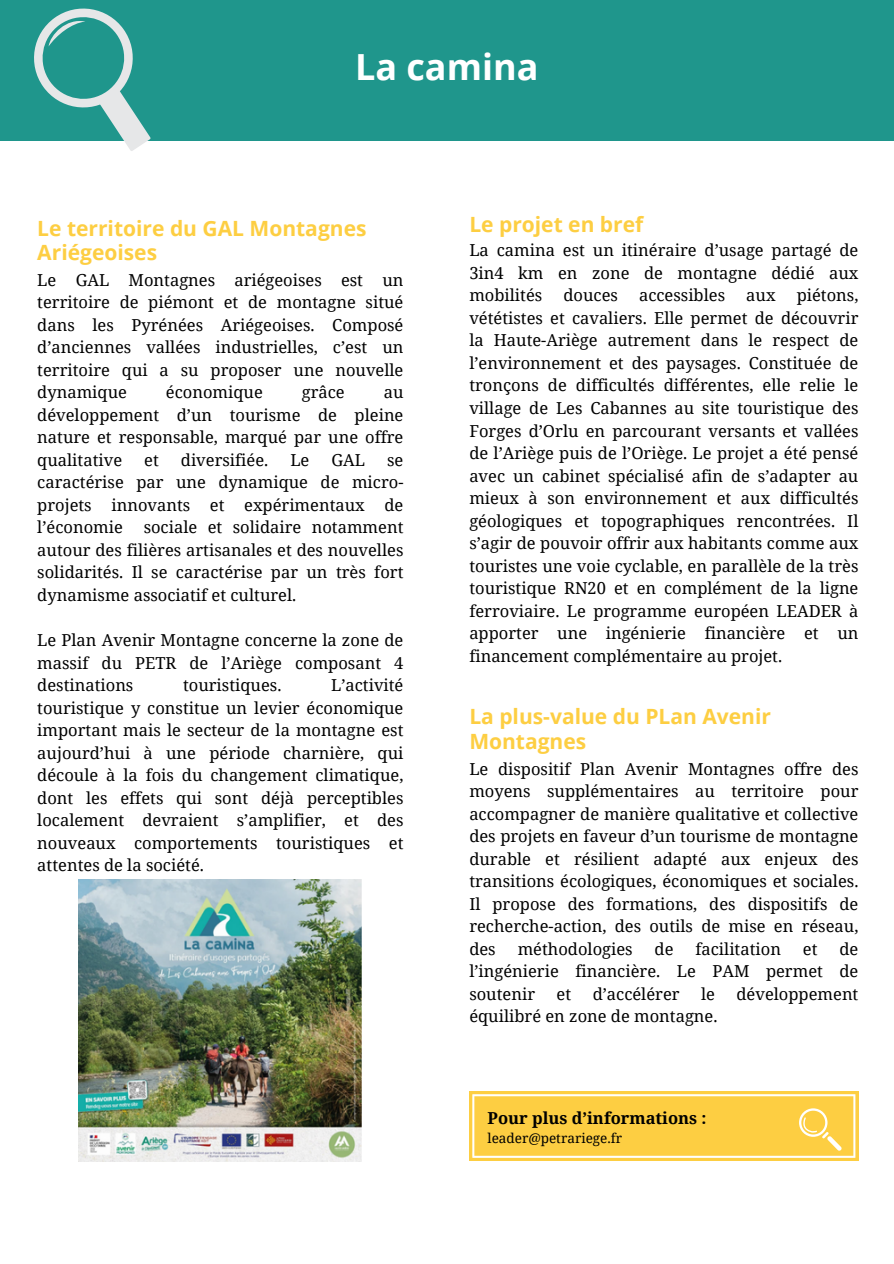
<style>
.page{position:relative;width:894px;height:1264px;background:#fff}
.page>*{position:absolute;margin:0;border:0;box-sizing:border-box;transform-origin:0 0}
.t1{font:700 36px "Open Sans";color:#fff}
.t2{font:700 21px/24.8px "Open Sans";color:#fdce42}
.t3{font:16.5px/22.5px "Noto Serif";color:#000;text-align:justify}
.t4{font:700 16.5px "Noto Serif";color:#000}
.t5{font:13.5px "Noto Serif";color:#000}
</style>
<div class="page">
<div style="left:0;top:0;width:893px;height:141px;background:#1f968c"></div>
<svg style="left:469px;top:1091px;width:389px;height:69px;fill:#fdce42"></svg>
<svg style="left:472px;top:1094px;width:383px;height:63px"></svg>
<img style="left:79px;top:879px;width:282px;height:281px">
<svg style="left:34px;top:8px;width:117px;height:143px"></svg>
<p class="t1" style="left:355px;top:42px;width:185px">La camina</p>
<p class="t2" style="left:37px;top:215px;width:330px">Le territoire du GAL Montagnes<br>Ariégeoises</p>
<p class="t3" style="left:37px;top:268px;width:367px">Le GAL Montagnes ariégeoises est un territoire de piémont et de montagne situé dans les Pyrénées Ariégeoises. Composé d’anciennes vallées industrielles, c’est un territoire qui a su proposer une nouvelle dynamique</p>
<p class="t3" style="left:166px;top:381px;width:98px">économique</p>
<p class="t3" style="left:302px;top:381px;width:44px">grâce</p>
<p class="t3" style="left:37px;top:381px;width:367px;text-indent:346px">au développement d’un tourisme de pleine nature et responsable, marqué par une offre qualitative</p>
<p class="t3" style="left:144px;top:448px;width:16px">et</p>
<p class="t3" style="left:181px;top:448px;width:89px">diversifiée.</p>
<p class="t3" style="left:290px;top:448px;width:21px">Le</p>
<p class="t3" style="left:331px;top:448px;width:35px">GAL</p>
<p class="t3" style="left:37px;top:448px;width:367px;text-indent:350px">se caractérise par une dynamique de micro&shy;projets innovants et expérimentaux de l’économie</p>
<p class="t3" style="left:37px;top:516px;width:367px;text-indent:106px">sociale et solidaire notamment autour des filières artisanales et des nouvelles solidarités. Il se caractérise par un très fort dynamisme associatif et culturel.</p>
<h2 class="t3" style="left:37px;top:628px;width:367px">Le Plan Avenir Montagne concerne la zone de massif du PETR de l’Ariège composant 4 destinations</h2>
<h2 class="t3" style="left:37px;top:673px;width:367px;text-indent:294px">L’activité touristique y constitue un levier économique important mais le secteur de la montagne est aujourd’hui à une période charnière, qui découle à la fois du changement climatique, dont les effets qui sont déjà perceptibles localement devraient s’amplifier, et des nouveaux comportements touristiques et attentes de la société.</h2>
<h2 class="t3" style="left:183px;top:673px;width:100px">touristiques.</h2>
<p class="t2" style="left:469px;top:212px;width:175px">Le projet en bref</p>
<h2 class="t3" style="left:469px;top:239px;width:390px">La camina est un itinéraire d’usage partagé de 3in4 km en zone de montagne dédié aux mobilités</h2>
<h2 class="t3" style="left:469px;top:284px;width:390px;text-indent:327px">piétons, vététistes et cavaliers. Elle permet de découvrir la Haute-Ariège autrement dans le respect de l’environnement et des paysages. Constituée de tronçons de difficultés différentes, elle relie le village de Les Cabannes au site touristique des Forges d’Orlu en parcourant versants et vallées de l’Ariège puis de l’Oriège. Le projet a été pensé avec un cabinet spécialisé afin de s’adapter au mieux à son environnement et aux difficultés géologiques et topographiques rencontrées. Il s’agir de pouvoir offrir aux habitants comme aux touristes une voie cyclable, en parallèle de la très touristique RN20 et en complément de la ligne ferroviaire. Le programme européen LEADER à apporter une ingénierie financière et un financement complémentaire au projet.</h2>
<h2 class="t3" style="left:563px;top:284px;width:56px">douces</h2>
<h2 class="t3" style="left:639px;top:284px;width:87px">accessibles</h2>
<h2 class="t3" style="left:746px;top:284px;width:31px">aux</h2>
<p class="t2" style="left:469px;top:704px;width:303px">La plus-value du PLan Avenir<br>Montagnes</p>
<p class="t3" style="left:469px;top:757px;width:390px">Le dispositif Plan Avenir Montagnes offre des moyens supplémentaires au territoire pour accompagner de manière qualitative et collective des projets en faveur d’un tourisme de montagne durable et résilient adapté aux enjeux des transitions écologiques, économiques et sociales.<br>Il propose des formations, des dispositifs de recherche-action, des outils de mise en réseau, des</p>
<p class="t3" style="left:517px;top:937px;width:116px">méthodologies</p>
<p class="t3" style="left:654px;top:937px;width:20px">de</p>
<p class="t3" style="left:695px;top:937px;width:87px">facilitation</p>
<p class="t3" style="left:802px;top:937px;width:16px">et</p>
<p class="t3" style="left:469px;top:937px;width:390px;text-indent:370px">de l’ingénierie financière. Le PAM permet de soutenir</p>
<p class="t3" style="left:556px;top:982px;width:16px">et</p>
<p class="t3" style="left:592px;top:982px;width:88px">d’accélérer</p>
<p class="t3" style="left:701px;top:982px;width:15px">le</p>
<p class="t3" style="left:736px;top:982px;width:123px">développement</p>
<p class="t3" style="left:469px;top:1004px;width:249px">équilibré en zone de montagne.</p>
<h1 class="t4" style="left:487px;top:1105px;width:220px">Pour plus d’informations :</h1>
<p class="t5" style="left:487px;top:1128px;width:136px">leader@petrariege.fr</p>
</div>
